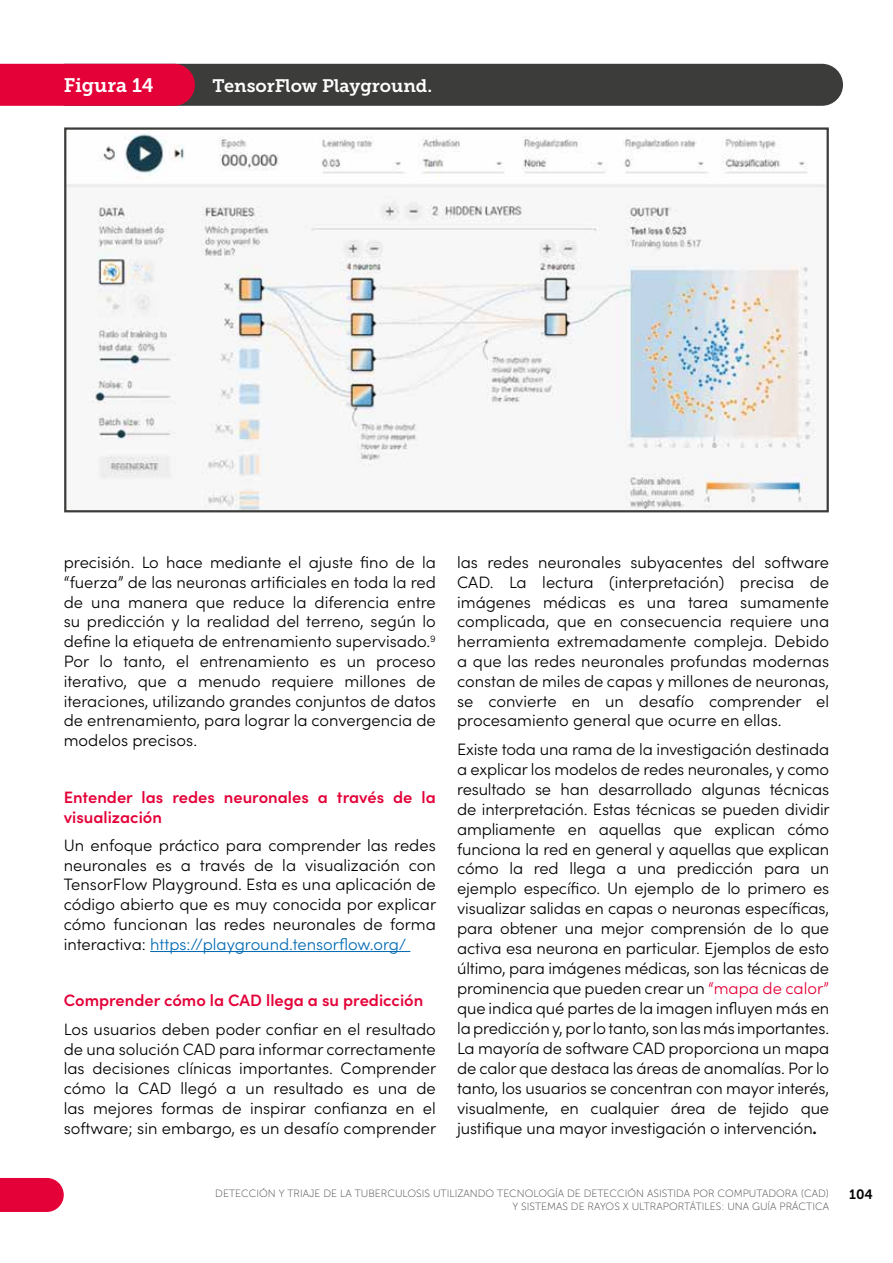
<style>
.page{position:relative;width:893px;height:1263px;background:#fff}
.page>*{position:absolute;margin:0;border:0;box-sizing:border-box;transform-origin:0 0}
.t1{font:19.5px "Museo Slab 700";color:#fff}
.t2{font:18px "Museo Slab 700";color:#fff}
.t3{font:300 16.5px/19.8px "Sofia Pro";color:#000;text-align:justify}
.t4{font:600 16.5px/19.8px "Sofia Pro";color:#e40138}
.t5{font:13.5px "Museo Sans 700";color:#000}
.t6{font:10.5px "Museo Sans 100";color:#3c3c3b}
.s1{color:#006ab4}
.s2{color:#e40138}
.s3{font-weight:700}
</style>
<div class="page">
<svg style="left:0;top:1178px;width:64px;height:34px;background:#e51044"></svg>
<svg style="left:0;top:64px;width:843px;height:42px;background:#63303c"></svg>
<img style="left:67px;top:134px;width:759px;height:375px">
<div style="left:64px;top:127px;width:765px;height:385px;border:2px solid #3c3c3b"></div>
<hr style="left:150px;top:951px;width:260px;height:1px;background:#006ab4">
<p class="t1" style="left:64px;top:74px;width:92px">Figura 14</p>
<p class="t2" style="left:213px;top:75px;width:221px">TensorFlow Playground.</p>
<p class="t3" style="left:64px;top:551px;width:374px">precisión. Lo hace mediante el ajuste fino de la “fuerza” de las neuronas artificiales en toda la red de una manera que reduce la diferencia entre su predicción y la realidad del terreno, según lo define la etiqueta de entrenamiento supervisado.<sup>9<br></sup>Por lo tanto, el entrenamiento es un proceso iterativo, que a menudo requiere millones de iteraciones, utilizando grandes conjuntos de datos de entrenamiento, para lograr la convergencia de modelos precisos.</p>
<p class="t4" style="left:64px;top:786px;width:374px">Entender las redes neuronales a través de la visualización</p>
<p class="t3" style="left:64px;top:834px;width:374px">Un enfoque práctico para comprender las redes neuronales es a través de la visualización con TensorFlow Playground. Esta es una aplicación de código abierto que es muy conocida por explicar cómo funcionan las redes neuronales de forma interactiva: <span class="s1">https://playground.tensorflow.org/</span></p>
<p class="t4" style="left:64px;top:990px;width:361px">Comprender cómo la CAD llega a su predicción</p>
<p class="t3" style="left:64px;top:1018px;width:374px">Los usuarios deben poder confiar en el resultado de una solución CAD para informar correctamente las decisiones clínicas importantes. Comprender cómo la CAD llegó a un resultado es una de las mejores formas de inspirar confianza en el software; sin embargo, es un desafío comprender</p>
<p class="t3" style="left:457px;top:551px;width:374px">las redes neuronales subyacentes del software CAD. La lectura (interpretación) precisa de imágenes médicas es una tarea sumamente complicada, que en consecuencia requiere una herramienta extremadamente compleja. Debido a que las redes neuronales profundas modernas constan de miles de capas y millones de neuronas, se convierte en un desafío comprender el procesamiento general que ocurre en ellas.</p>
<p class="t3" style="left:457px;top:738px;width:374px">Existe toda una rama de la investigación destinada a explicar los modelos de redes neuronales, y como resultado se han desarrollado algunas técnicas de interpretación. Estas técnicas se pueden dividir ampliamente en aquellas que explican cómo funciona la red en general y aquellas que explican cómo la red llega a una predicción para un ejemplo específico. Un ejemplo de lo primero es visualizar salidas en capas o neuronas específicas, para obtener una mejor comprensión de lo que activa esa neurona en particular. Ejemplos de esto último, para imágenes médicas, son las técnicas de prominencia que pueden crear un <span class="s2">“mapa de calor” </span>que indica qué partes de la imagen influyen más en la predicción y, por lo tanto, son las más importantes.<br>La mayoría de software CAD proporciona un mapa de calor que destaca las áreas de anomalías. Por lo tanto, los usuarios se concentran con mayor interés, visualmente, en cualquier área de tejido que justifique una mayor investigación o intervención<span class="s3">.</span></p>
<p class="t6" style="left:215px;top:1188px;width:615px">DETECCIÓN Y TRIAJE DE LA TUBERCULOSIS UTILIZANDO TECNOLOGÍA DE DETECCIÓN ASISTIDA POR COMPUTADORA (CAD)</p>
<p class="t5" style="left:849px;top:1187px;width:25px">104</p>
<p class="t6" style="left:512px;top:1200px;width:318px">Y SISTEMAS DE RAYOS X ULTRAPORTÁTILES: UNA GUÍA PRÁCTICA</p>
</div>
